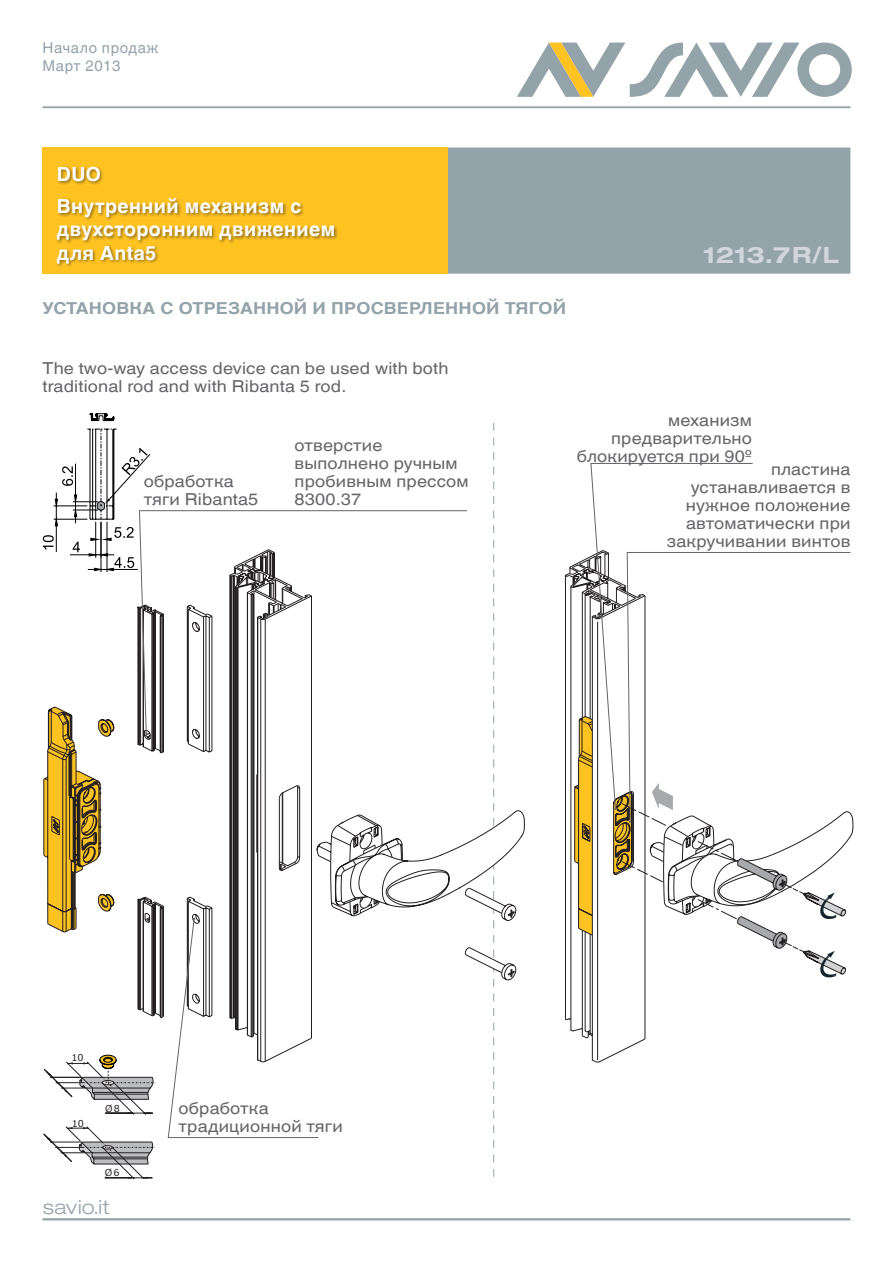
<style>
.page{position:relative;width:893px;height:1263px;background:#fff}
.page>*{position:absolute;margin:0;border:0;box-sizing:border-box;transform-origin:0 0}
.t1{font:700 expanded 22.5px "Helvetica Neue LT Std";color:#d0d6db}
.t2{font:700 19.5px/23.4px "Helvetica World";letter-spacing:.02em;color:#fff}
.t3{font:300 expanded 19.5px "Helvetica Neue LT Std";letter-spacing:.02em;color:#94a2aa}
.t4{font:16.5px/18px "Helvetica World";letter-spacing:.01em;color:#656568;scale:1.1 1}
.t5{font:700 16.5px "Helvetica World";letter-spacing:.01em;color:#94a2aa;scale:1.1 1}
.t6{font:15px "Helvetica World";letter-spacing:.04em;color:#94a2aa}
.t7{font:9.45px "Verdana";color:#231f20}
</style>
<div class="page">
<svg style="left:493px;top:423px;width:2px;height:754px"></svg>
<div style="left:446px;top:148px;width:404px;height:126px;background:#94a2aa;border:2px solid #94a2aa"></div>
<svg style="left:517px;top:43px;width:335px;height:54px"></svg>
<hr style="left:43px;top:106px;width:807px;height:2px;background:#94a2aa">
<hr style="left:43px;top:1218px;width:807px;height:2px;background:#94a2aa">
<div style="left:43px;top:148px;width:405px;height:126px;background:#fec221"></div>
<svg style="left:319px;top:549px;width:196px;height:468px"></svg>
<svg style="left:43px;top:413px;width:276px;height:766px"></svg>
<svg style="left:139px;top:510px;width:328px;height:227px"></svg>
<svg style="left:590px;top:463px;width:163px;height:87px"></svg>
<svg style="left:565px;top:550px;width:288px;height:512px"></svg>
<div style="left:56px;top:166px;width:283px;height:102px;background:#231f20;opacity:.5"></div>
<p class="t6" style="left:43px;top:39px;width:117px">Начало продаж</p>
<p class="t6" style="left:43px;top:57px;width:80px">Март 2013</p>
<p class="t2" style="left:57px;top:162px;width:46px">DUO</p>
<p class="t2" style="left:57px;top:194px;width:280px">Внутренний механизм с двухсторонним движением</p>
<p class="t2" style="left:57px;top:241px;width:101px">для Anta5</p>
<p class="t5" style="left:43px;top:299px;width:478px">УСТАНОВКА С ОТРЕЗАННОЙ И ПРОСВЕРЛЕННОЙ ТЯГОЙ</p>
<p class="t1" style="left:703px;top:241px;width:137px">1213.7R/L</p>
<p class="t4" style="left:43px;top:360px;width:371px">The two-way access device can be used with both traditional rod and with Ribanta 5 rod.</p>
<p class="t4" style="left:144px;top:472px;width:83px">обработка</p>
<p class="t4" style="left:144px;top:490px;width:106px">тяги Ribanta5</p>
<p class="t4" style="left:295px;top:436px;width:150px">отверстие выполнено ручным</p>
<p class="t4" style="left:295px;top:472px;width:160px">пробивным прессом<br>8300.37</p>
<p class="t4" style="left:577px;top:411px;width:161px;text-align:right">механизм предварительно блокируется при 90º</p>
<p class="t4" style="left:686px;top:460px;width:151px;text-align:right">пластина устанавливается в нужное положение</p>
<p class="t4" style="left:667px;top:514px;width:168px;text-align:right">автоматически при закручивании винтов</p>
<p class="t7" style="left:71px;top:1051px;width:14px">10</p>
<p class="t7" style="left:72px;top:1117px;width:14px">10</p>
<p class="t7" style="left:105px;top:1102px;width:16px">Ø 8</p>
<p class="t7" style="left:105px;top:1166px;width:16px">Ø 6</p>
<p class="t3" style="left:43px;top:1195px;width:68px">savio.it</p>
<p class="t4" style="left:179px;top:1099px;width:151px">обработка традиционной тяги</p>
</div>
